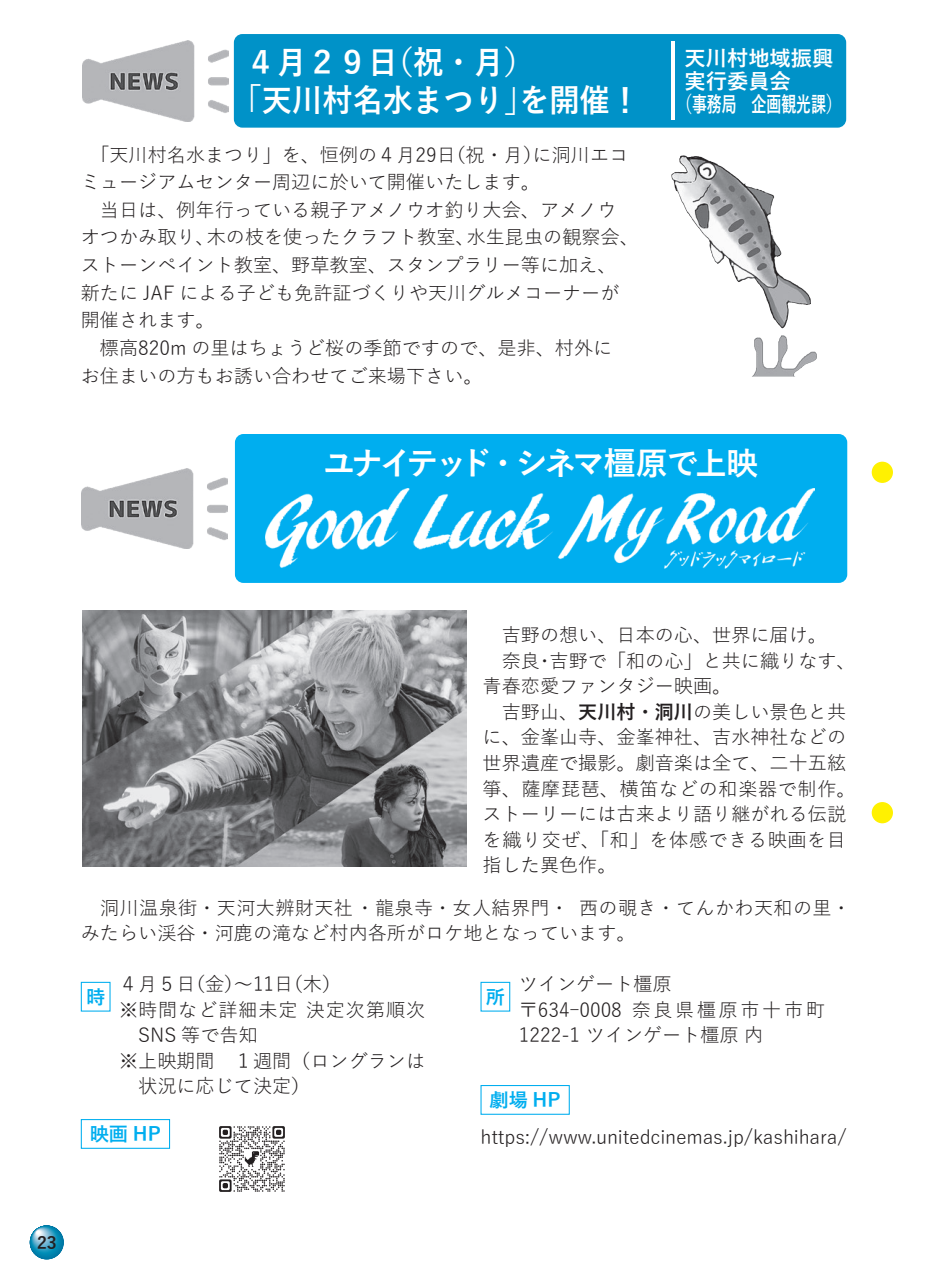
<style>
.page{position:relative;width:927px;height:1285px;background:#fff}
.page>*{position:absolute;margin:0;border:0;box-sizing:border-box;transform-origin:0 0}
._50-基本見出し{font:700 31.95px "Yu Gothic";color:#fff;scale:.95 1}
._50-基本見出し-2{font:700 31.95px "Yu Gothic";letter-spacing:-.055em;color:#fff}
._50-基本見出し-3{font:700 31.95px "Yu Gothic";color:#fff}
._50-基本見出し-4{font:700 21.3px "Yu Gothic";color:#fff}
._50-基本見出し-5{font:700 21.3px "Yu Gothic";color:#fff;scale:.7 1}
._02本文_游ゴシック{font:19.2px/25.5px "Yu Gothic";color:#231f20}
._02本文_游ゴシック-2{font:19.2px/25.5px "Yu Gothic";letter-spacing:.05em;color:#231f20}
._02本文_游ゴシック-3{font:19.2px "Yu Gothic";letter-spacing:.02em;color:#231f20}
._02本文_游ゴシック-4{font:700 19.2px "Yu Gothic";color:#00aeef}
._02本文_游ゴシック-5{font:19.2px "Yu Gothic";letter-spacing:.135em;color:#231f20}
.t1{font:700 16.95px "Yu Gothic";color:#231f20}
.s1{font-weight:700}
</style>
<div class="page">
<div style="left:235px;top:434px;width:612px;height:149px;background:#00aeef;border-radius:9px"></div>
<svg style="left:30px;top:1225px;width:34px;height:34px"></svg>
<svg style="left:30px;top:1225px;width:34px;height:33px"></svg>
<div style="left:30px;top:1225px;width:33px;height:33px;background:#0079a6;border-radius:50%"></div>
<div style="left:30px;top:1225px;width:33px;height:32px;background:#007aa7;border-radius:50%"></div>
<div style="left:30px;top:1225px;width:32px;height:32px;background:#007da9;border-radius:50%"></div>
<div style="left:31px;top:1225px;width:30px;height:31px;background:#0081ac;border-radius:50%"></div>
<div style="left:31px;top:1225px;width:30px;height:30px;background:#0083ae;border-radius:50%"></div>
<div style="left:31px;top:1225px;width:29px;height:30px;background:#0086b1;border-radius:50%"></div>
<div style="left:31px;top:1226px;width:28px;height:27px;background:#008cb6;border-radius:50%"></div>
<div style="left:32px;top:1226px;width:26px;height:26px;background:#0591b9;border-radius:50%"></div>
<svg style="left:32px;top:1226px;width:25px;height:26px"></svg>
<svg style="left:32px;top:1226px;width:24px;height:25px"></svg>
<svg style="left:32px;top:1226px;width:23px;height:24px"></svg>
<div style="left:32px;top:1227px;width:23px;height:23px;background:#319fc3;border-radius:50%"></div>
<div style="left:33px;top:1227px;width:21px;height:22px;background:#40a4c6;border-radius:50%"></div>
<div style="left:33px;top:1227px;width:20px;height:21px;background:#58abcb;border-radius:50%"></div>
<svg style="left:33px;top:1227px;width:19px;height:19px"></svg>
<svg style="left:33px;top:1227px;width:18px;height:18px"></svg>
<div style="left:34px;top:1228px;width:17px;height:17px;background:#6db5d3;border-radius:50%"></div>
<svg style="left:34px;top:1228px;width:16px;height:16px"></svg>
<svg style="left:34px;top:1228px;width:15px;height:15px"></svg>
<svg style="left:34px;top:1228px;width:14px;height:14px"></svg>
<div style="left:35px;top:1228px;width:12px;height:13px;background:#a9d0e3;border-radius:50%"></div>
<div style="left:35px;top:1228px;width:12px;height:12px;background:#8ec2db;border-radius:50%"></div>
<div style="left:35px;top:1229px;width:12px;height:11px;background:#a0cde2;border-radius:50%"></div>
<div style="left:35px;top:1229px;width:11px;height:11px;background:#b3d5e6;border-radius:50%"></div>
<div style="left:35px;top:1229px;width:10px;height:9px;background:#bcdbea;border-radius:50%"></div>
<div style="left:35px;top:1229px;width:9px;height:9px;background:#c9e0ed;border-radius:50%"></div>
<div style="left:36px;top:1229px;width:8px;height:9px;background:#d0e4ef;border-radius:50%"></div>
<div style="left:36px;top:1229px;width:8px;height:8px;background:#cae2ef;border-radius:50%"></div>
<svg style="left:36px;top:1230px;width:6px;height:6px"></svg>
<div style="left:73px;top:459px;width:163px;height:98px;background:#fff"></div>
<img style="left:81px;top:468px;width:146px;height:80px">
<img style="left:82px;top:40px;width:146px;height:81px">
<div style="left:81px;top:981px;width:30px;height:30px;border:1px solid #00aeef"></div>
<div style="left:480px;top:981px;width:30px;height:30px;border:1px solid #00aeef"></div>
<div style="left:81px;top:1118px;width:89px;height:30px;border:1px solid #00aeef"></div>
<div style="left:480px;top:1084px;width:90px;height:30px;border:1px solid #00aeef"></div>
<img style="left:671px;top:155px;width:31px;height:78px">
<img style="left:265px;top:488px;width:550px;height:95px">
<img style="left:82px;top:610px;width:384px;height:256px">
<img style="left:219px;top:1126px;width:66px;height:66px">
<div style="left:234px;top:34px;width:612px;height:94px;background:#0092c8;border-radius:9px"></div>
<hr style="left:672px;top:42px;width:3px;height:78px;background:#fff">
<div style="left:872px;top:461px;width:21px;height:22px;background:#fff101;border-radius:50%"></div>
<div style="left:872px;top:801px;width:21px;height:22px;background:#fff101;border-radius:50%"></div>
<p class="_50-基本見出し" style="left:247px;top:44px;width:304px">４月２９（日祝・月(</p>
<p class="_50-基本見出し" style="left:231px;top:82px;width:320px">「天川村名水まつり」</p>
<p class="_50-基本見出し" style="left:519px;top:82px;width:129px">を開催!</p>
<p class="_02本文_游ゴシック" style="left:81px;top:138px;width:463px;line-height:27.6px">　「天川村名水まつり」を、恒例の４月29 （日祝・月）ミュージアムセンター周辺に於いて開催いたします。</p>
<p class="_02本文_游ゴシック" style="left:467px;top:193px;width:174px;line-height:27.6px;text-indent:-386px">　当日は、例年行っている親子アメノウオ釣り大会、アメノウ水生昆虫の観察会、</p>
<p class="_02本文_游ゴシック" style="left:533px;top:139px;width:97px">に洞川エコ</p>
<p class="_02本文_游ゴシック" style="left:207px;top:222px;width:269px">木の枝を使ったクラフト教室、</p>
<p class="_02本文_游ゴシック" style="left:81px;top:221px;width:540px;line-height:27.6px">オつかみ取り、<br>ストーンペイント教室、野草教室、スタンプラリー等に加え、新たに JAF による子ども免許証づくりや天川グルメコーナーが開催されます。</p>
<p class="_02本文_游ゴシック" style="left:81px;top:332px;width:533px;line-height:27.6px">　標高820m の里はちょうど桜の季節ですので、是非、村外にお住まいの方もお誘い合わせてご来場下さい。</p>
<p class="_50-基本見出し-4" style="left:685px;top:46px;width:150px">天川村地域振興</p>
<p class="_50-基本見出し-4" style="left:685px;top:69px;width:108px">実行委員会</p>
<p class="_50-基本見出し-5" style="left:677px;top:92px;width:235px">（事務局　企画観光課(</p>
<p class="_50-基本見出し-3" style="left:323px;top:445px;width:171px">ユナイテッド</p>
<p class="_50-基本見出し-2" style="left:487px;top:445px;width:272px">・シネマ橿原で上映</p>
<p class="_02本文_游ゴシック" style="left:483px;top:620px;width:346px">　吉野の想い、日本の心、世界に届け。</p>
<p class="_02本文_游ゴシック" style="left:550px;top:645px;width:308px">吉野で「和の心」と共に織りなす、</p>
<p class="_02本文_游ゴシック" style="left:483px;top:645px;width:250px">　奈良<br>青春恋愛ファンタジー映画。</p>
<p class="_02本文_游ゴシック" style="left:483px;top:696px;width:375px">　吉野山、<span class="s1">天川村・洞川</span>の美しい景色と共に、金峯山寺、金峯神社、吉水神社などの世界遺産で撮影。劇音楽は全て、二十五絃箏、薩摩琵琶、横笛などの和楽器で制作。ストーリーには古来より語り継がれる伝説を織り交ぜ、「和」を体感できる映画を目指した異色作。</p>
<p class="_02本文_游ゴシック-3" style="left:579px;top:889px;width:273px">西の覗き・てんかわ天和の里・</p>
<p class="_02本文_游ゴシック" style="left:535px;top:645px;width:21px">・</p>
<p class="_02本文_游ゴシック" style="left:81px;top:892px;width:556px">　洞川温泉街・天河大辨財天社・龍泉寺・女人結界門・<br>みたらい渓谷・河鹿の滝など村内各所がロケ地となっています。</p>
<p class="_02本文_游ゴシック" style="left:119px;top:968px;width:224px">４月５（日金）～11 （日木(</p>
<p class="_02本文_游ゴシック" style="left:519px;top:968px;width:155px">ツインゲート橿原</p>
<p class="_02本文_游ゴシック-4" style="left:86px;top:985px;width:21px">時</p>
<p class="_02本文_游ゴシック-4" style="left:486px;top:985px;width:21px">所</p>
<p class="_02本文_游ゴシック-2" style="left:138px;top:994px;width:289px;text-indent:-19px">※時間など詳細未定決定次第順次<br>SNS 等で告知</p>
<p class="_02本文_游ゴシック" style="left:138px;top:1045px;width:289px;text-indent:-19px">※上映期間　１週間（ロングランは状況に応じて決定(</p>
<p class="_02本文_游ゴシック-5" style="left:632px;top:991px;width:195px">奈良県橿原市十市町</p>
<p class="_02本文_游ゴシック" style="left:519px;top:994px;width:246px">〒634-0008<br>1222-1 ツインゲート橿原内</p>
<p class="_02本文_游ゴシック-4" style="left:490px;top:1089px;width:73px">劇場 HP</p>
<p class="_02本文_游ゴシック-4" style="left:90px;top:1123px;width:73px">映画 HP</p>
<p class="_02本文_游ゴシック" style="left:480px;top:1121px;width:368px">https://www.unitedcinemas j p. /kashihara/</p>
<p class="t1" style="left:37px;top:1232px;width:21px">23</p>
</div>
